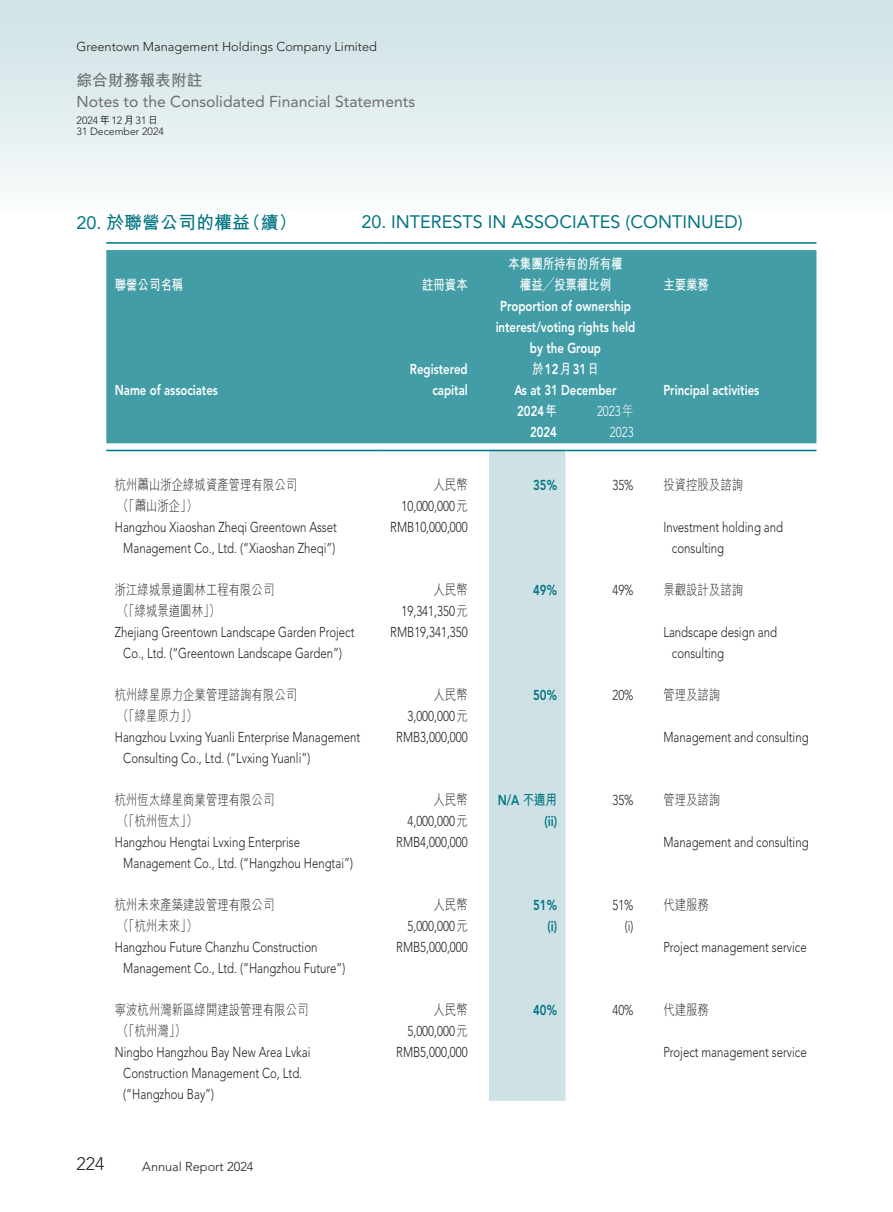
<style>
.page{position:relative;width:893px;height:1212px;background:#fff}
.page>*{position:absolute;margin:0;border:0;box-sizing:border-box;transform-origin:0 0}
.t1{font:18px "Avenir LT Pro";color:#007481}
.t2{font:700 18px "M Hei HK";color:#007481}
.t3{font:300 18px "Avenir LT Pro";color:#231f20}
.t4{font:15.75px "Avenir LT Pro";color:#6c6d70}
.t5{font:700 15.75px "M Hei HK";color:#6c6d70}
.t6{font:300 14.25px/21px "Avenir LT Pro";color:#231f20;scale:.8 1}
.t7{font:300 14.25px/21px "M Hei HK";color:#231f20;scale:.8 1}
.t8{font:800 14.25px/21px "Avenir LT Pro";color:#fff;text-align:right;scale:.8 1}
.t9{font:700 14.25px/21px "M Hei HK";color:#fff;text-align:center;scale:.8 1}
.t10{font:800 14.25px/21px "Avenir LT Pro";color:#007481;text-align:right;scale:.8 1}
.t11{font:300 14.25px "Avenir LT Pro";color:#fff;scale:.8 1}
.t12{font:300 12.75px "Avenir LT Pro";color:#231f20}
.t13{font:300 10.5px/11.6px "Avenir LT Pro";color:#231f20}
.s1{font-family:"M Hei HK";font-weight:500}
.s2{font-family:"Avenir LT Pro";font-weight:400}
.s3{font-family:"M Hei HK";font-weight:700}
.s4{font-family:"M Hei HK"}
</style>
<div class="page">
<div style="left:0;top:0;width:893px;height:213px;background:linear-gradient(to bottom,#cce1e4,#f9fbfb)"></div>
<div style="left:106px;top:250px;width:710px;height:193px;background:#439da6"></div>
<div style="left:489px;top:451px;width:77px;height:650px;background:#cee2e5"></div>
<hr style="left:106px;top:242px;width:272px;height:2px;background:#007481">
<hr style="left:378px;top:242px;width:111px;height:2px;background:#007481">
<hr style="left:489px;top:242px;width:77px;height:2px;background:#007481">
<hr style="left:566px;top:242px;width:76px;height:2px;background:#007481">
<hr style="left:642px;top:242px;width:174px;height:2px;background:#007481">
<hr style="left:106px;top:450px;width:272px;height:1px;background:#007481">
<hr style="left:378px;top:450px;width:111px;height:1px;background:#007481">
<hr style="left:489px;top:450px;width:77px;height:1px;background:#007481">
<hr style="left:566px;top:450px;width:76px;height:1px;background:#007481">
<hr style="left:642px;top:450px;width:174px;height:1px;background:#007481">
<p class="t12" style="left:77px;top:39px;width:302px">Greentown Management Holdings Company Limited</p>
<p class="t5" style="left:77px;top:69px;width:128px">綜合財務報表附註</p>
<p class="t4" style="left:77px;top:92px;width:340px">Notes to the Consolidated Financial Statements</p>
<p class="t13" style="left:77px;top:114px;width:89px">2024<span class="s1">年</span>12<span class="s1">月</span>31<span class="s1">日<br></span>31 December 2024</p>
<p class="t2" style="left:77px;top:209px;width:222px"><span class="s2">20.</span> 於聯營公司的權益（續）</p>
<p class="t1" style="left:361px;top:211px;width:383px">20. INTERESTS IN ASSOCIATES (CONTINUED)</p>
<p class="t9" style="left:115px;top:274px;width:87px">聯營公司名稱</p>
<p class="t9" style="left:422px;top:274px;width:58px">註冊資本</p>
<p class="t9" style="left:509px;top:253px;width:144px">本集團所持有的所有權權益╱投票權比例</p>
<p class="t9" style="left:663px;top:274px;width:59px">主要業務</p>
<p class="t8" style="left:496px;top:296px;width:176px;text-align:center">Proportion of ownership interest/voting rights held by the Group</p>
<p class="t8" style="left:115px;top:380px;width:130px">Name of associates</p>
<p class="t8" style="left:410px;top:359px;width:74px">Registered capital</p>
<p class="t8" style="left:515px;top:359px;width:129px;text-align:left;text-indent:18px"><span class="s3">於</span>12<span class="s3">月</span>31<span class="s3">日<br></span>As at 31 December<br>2024<span class="s3">年</span></p>
<p class="t11" style="left:597px;top:403px;width:47px">2023<span class="s4">年</span></p>
<p class="t8" style="left:663px;top:380px;width:121px">Principal activities</p>
<p class="t8" style="left:530px;top:422px;width:35px">2024</p>
<p class="t11" style="left:610px;top:424px;width:31px">2023</p>
<p class="t7" style="left:115px;top:474px;width:229px">杭州蕭山浙企綠城資產管理有限公司（「蕭山浙企」）</p>
<p class="t7" style="left:434px;top:474px;width:44px">人民幣</p>
<p class="t6" style="left:402px;top:495px;width:84px">10,000,000<span class="s4">元</span></p>
<p class="t10" style="left:533px;top:475px;width:31px">35%</p>
<p class="t6" style="left:612px;top:474px;width:28px">35%</p>
<p class="t7" style="left:663px;top:474px;width:101px">投資控股及諮詢</p>
<p class="t6" style="left:115px;top:516px;width:279px;text-align:center">Hangzhou Xiaoshan Zheqi Greentown Asset<br>Management Co., Ltd. (“Xiaoshan Zheqi”)</p>
<p class="t6" style="left:390px;top:516px;width:98px">RMB10,000,000</p>
<p class="t6" style="left:672px;top:516px;width:141px;text-indent:-9px">Investment holding and consulting</p>
<p class="t7" style="left:115px;top:579px;width:201px">浙江綠城景道園林工程有限公司（「綠城景道園林」）</p>
<p class="t7" style="left:434px;top:579px;width:44px">人民幣</p>
<p class="t10" style="left:533px;top:580px;width:31px">49%</p>
<p class="t6" style="left:612px;top:579px;width:28px">49%</p>
<p class="t7" style="left:663px;top:579px;width:101px">景觀設計及諮詢</p>
<p class="t6" style="left:402px;top:600px;width:84px">19,341,350<span class="s4">元</span></p>
<p class="t6" style="left:115px;top:621px;width:301px;text-align:center">Zhejiang Greentown Landscape Garden Project<br>Co., Ltd. (“Greentown Landscape Garden”)</p>
<p class="t6" style="left:390px;top:621px;width:98px">RMB19,341,350</p>
<p class="t6" style="left:672px;top:621px;width:133px;text-indent:-9px">Landscape design and consulting</p>
<p class="t7" style="left:115px;top:684px;width:229px">杭州綠星原力企業管理諮詢有限公司（「綠星原力」）</p>
<p class="t7" style="left:434px;top:684px;width:44px">人民幣</p>
<p class="t10" style="left:533px;top:685px;width:31px">50%</p>
<p class="t6" style="left:612px;top:684px;width:28px">20%</p>
<p class="t7" style="left:663px;top:684px;width:73px">管理及諮詢</p>
<p class="t6" style="left:407px;top:705px;width:77px">3,000,000<span class="s4">元</span></p>
<p class="t6" style="left:123px;top:726px;width:298px;text-indent:-8px">Hangzhou Lvxing Yuanli Enterprise Management<br>Consulting Co., Ltd. (“Lvxing Yuanli”)</p>
<p class="t6" style="left:396px;top:726px;width:91px">RMB3,000,000</p>
<p class="t6" style="left:663px;top:726px;width:183px">Management and consulting</p>
<p class="t7" style="left:115px;top:789px;width:201px">杭州恆太綠星商業管理有限公司（「杭州恆太」）</p>
<p class="t7" style="left:434px;top:789px;width:44px">人民幣</p>
<p class="t10" style="left:498px;top:790px;width:76px">N/A <span class="s3">不適用</span>(ii)</p>
<p class="t6" style="left:612px;top:789px;width:28px">35%</p>
<p class="t7" style="left:663px;top:789px;width:73px">管理及諮詢</p>
<p class="t6" style="left:407px;top:810px;width:77px">4,000,000<span class="s4">元</span></p>
<p class="t6" style="left:123px;top:831px;width:289px;text-indent:-8px">Hangzhou Hengtai Lvxing Enterprise<br>Management Co., Ltd. (“Hangzhou Hengtai”)</p>
<p class="t6" style="left:396px;top:831px;width:91px">RMB4,000,000</p>
<p class="t6" style="left:663px;top:831px;width:183px">Management and consulting</p>
<p class="t7" style="left:115px;top:894px;width:201px">杭州未來產築建設管理有限公司（「杭州未來」）</p>
<p class="t7" style="left:434px;top:894px;width:44px">人民幣</p>
<p class="t10" style="left:533px;top:895px;width:31px">51% (i)</p>
<p class="t6" style="left:612px;top:894px;width:28px;text-align:right">51% (i)</p>
<p class="t7" style="left:663px;top:894px;width:58px">代建服務</p>
<p class="t6" style="left:407px;top:915px;width:77px">5,000,000<span class="s4">元</span></p>
<p class="t6" style="left:123px;top:936px;width:279px;text-indent:-8px">Hangzhou Future Chanzhu Construction<br>Management Co., Ltd. (“Hangzhou Future”)</p>
<p class="t6" style="left:396px;top:936px;width:91px">RMB5,000,000</p>
<p class="t6" style="left:663px;top:936px;width:181px">Project management service</p>
<p class="t7" style="left:115px;top:999px;width:244px">寧波杭州灣新區綠開建設管理有限公司（「杭州灣」）</p>
<p class="t7" style="left:434px;top:999px;width:44px">人民幣</p>
<p class="t10" style="left:533px;top:1000px;width:31px">40%</p>
<p class="t6" style="left:612px;top:999px;width:28px">40%</p>
<p class="t7" style="left:663px;top:999px;width:58px">代建服務</p>
<p class="t6" style="left:407px;top:1020px;width:77px">5,000,000<span class="s4">元</span></p>
<p class="t6" style="left:123px;top:1041px;width:235px;text-indent:-8px">Ningbo Hangzhou Bay New Area Lvkai<br>Construction Management Co, Ltd. (“Hangzhou Bay”)</p>
<p class="t6" style="left:396px;top:1041px;width:91px">RMB5,000,000</p>
<p class="t6" style="left:663px;top:1041px;width:181px">Project management service</p>
<p class="t3" style="left:77px;top:1153px;width:30px">224</p>
<p class="t12" style="left:142px;top:1159px;width:113px">Annual Report 2024</p>
</div>
